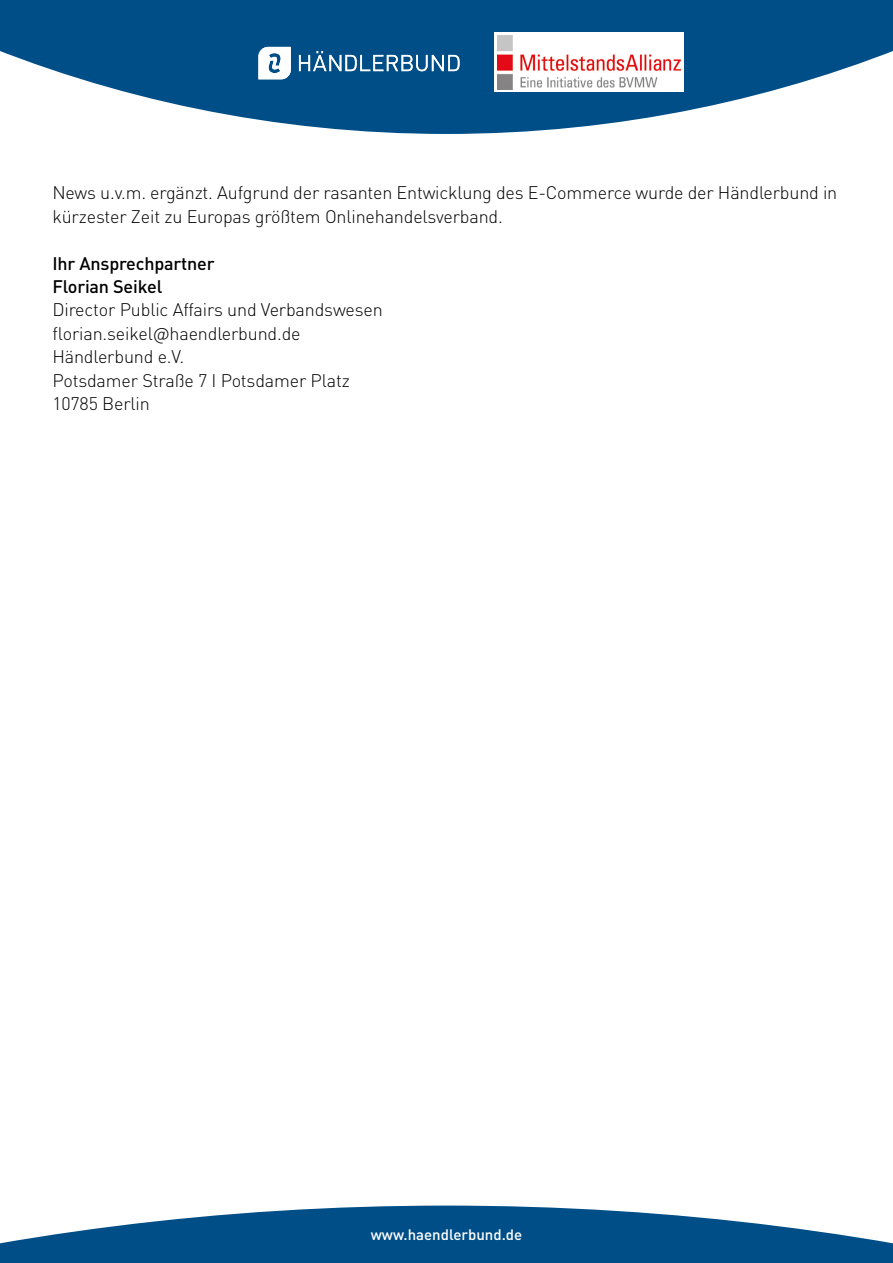
<style>
.page{position:relative;width:893px;height:1263px;background:#fff}
.page>*{position:absolute;margin:0;border:0;box-sizing:border-box;transform-origin:0 0}
.t1{font:300 18px/23.4px "DIN Pro";letter-spacing:-.01em;color:#000}
.t2{font:500 18px/23.4px "DIN Pro";letter-spacing:-.01em;color:#000}
.t3{font:500 15px "DIN Pro";color:#fff}
</style>
<div class="page">
<svg style="left:0;top:0;width:893px;height:134px;fill:#004e87"></svg>
<div style="left:494px;top:32px;width:190px;height:60px;background:#fff"></div>
<svg style="left:0;top:1205px;width:893px;height:58px;fill:#004e87"></svg>
<svg style="left:299px;top:51px;width:161px;height:20px"></svg>
<svg style="left:258px;top:47px;width:33px;height:32px"></svg>
<img style="left:497px;top:36px;width:183px;height:53px">
<p class="t1" style="left:52px;top:180px;width:786px">News u.v.m. ergänzt. Aufgrund der rasanten Entwicklung des E-Commerce wurde der Händlerbund in kürzester Zeit zu Europas größtem Onlinehandelsverband.</p>
<p class="t2" style="left:52px;top:251px;width:164px">Ihr Ansprechpartner<br>Florian Seikel</p>
<p class="t1" style="left:52px;top:297px;width:332px">Director Public Affairs und Verbandswesen florian.seikel@haendlerbund.de<br>Händlerbund e.V.<br>Potsdamer Straße 7 I Potsdamer Platz<br>10785 Berlin</p>
<p class="t3" style="left:371px;top:1225px;width:153px">www.haendlerbund.de</p>
</div>
